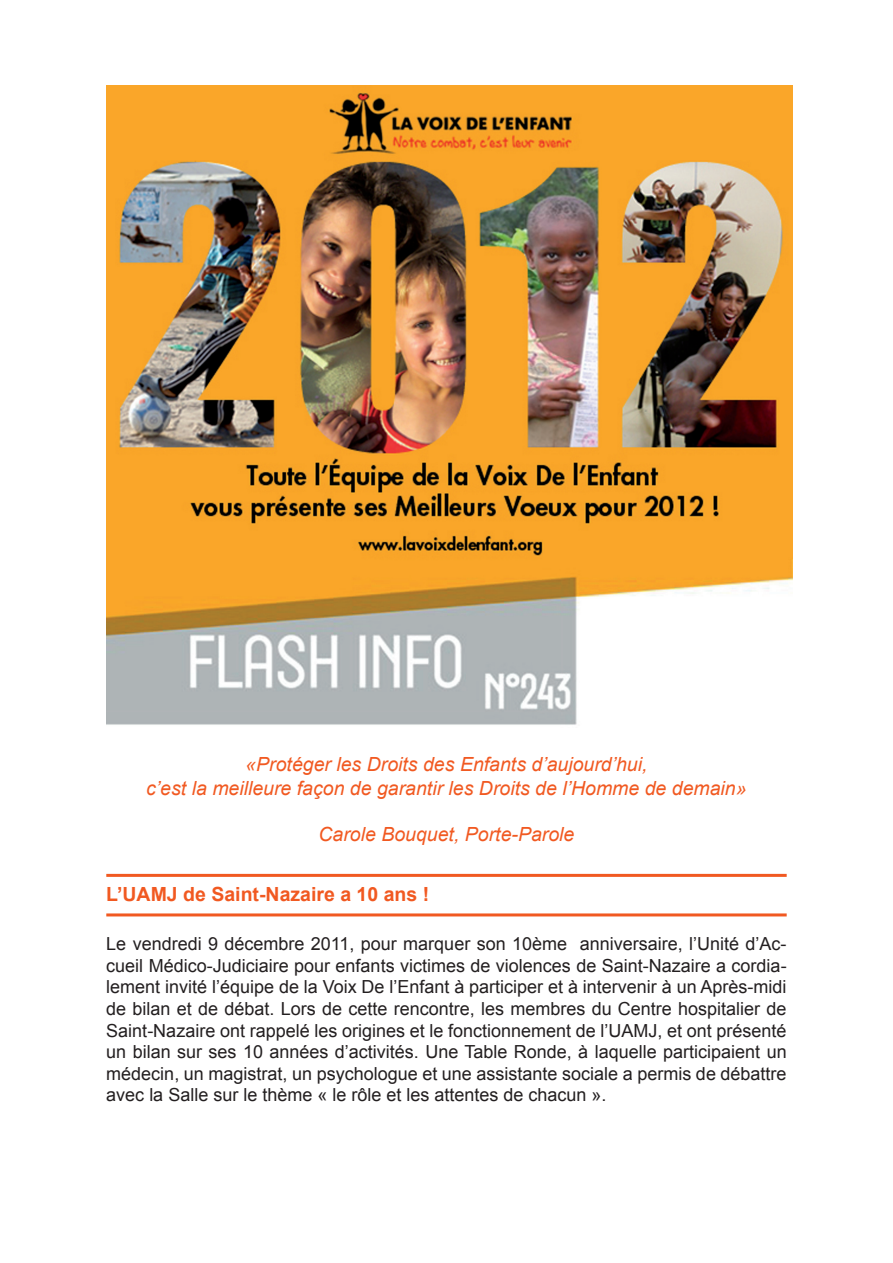
<style>
.page{position:relative;width:893px;height:1263px;background:#fff}
.page>*{position:absolute;margin:0;border:0;box-sizing:border-box;transform-origin:0 0}
.t1{font:italic 19.5px/23.4px "Arial";color:#f15921;text-align:center}
.t2{font:700 19.5px "Arial";color:#f15921}
.t3{font:18px/21.6px "Arial";color:#231f20;text-align:justify}
</style>
<div class="page">
<hr style="left:106px;top:874px;width:681px;height:3px;background:#f15921">
<hr style="left:106px;top:913px;width:681px;height:3px;background:#f15921">
<img style="left:106px;top:85px;width:686px;height:640px">
<p class="t1" style="left:146px;top:753px;width:602px">«Protéger les Droits des Enfants d’aujourd’hui,<br>c’est la meilleure façon de garantir les Droits de l’Homme de demain»</p>
<p class="t1" style="left:319px;top:823px;width:257px">Carole Bouquet, Porte-Parole</p>
<p class="t2" style="left:106px;top:881px;width:324px">L’UAMJ de Saint-Nazaire a 10 ans !</p>
<p class="t3" style="left:106px;top:933px;width:682px">Le vendredi 9 décembre 2011, pour marquer son 10ème anniversaire, l’Unité d’Ac&shy;cueil Médico-Judiciaire pour enfants victimes de violences de Saint-Nazaire a cordia&shy;lement invité l’équipe de la Voix De l’Enfant à participer et à intervenir à un Après-midi de bilan et de débat. Lors de cette rencontre, les membres du Centre hospitalier de Saint-Nazaire ont rappelé les origines et le fonctionnement de l’UAMJ, et ont présenté un bilan sur ses 10 années d’activités. Une Table Ronde, à laquelle participaient un médecin, un magistrat, un psychologue et une assistante sociale a permis de débattre avec la Salle sur le thème « le rôle et les attentes de chacun ».</p>
</div>
